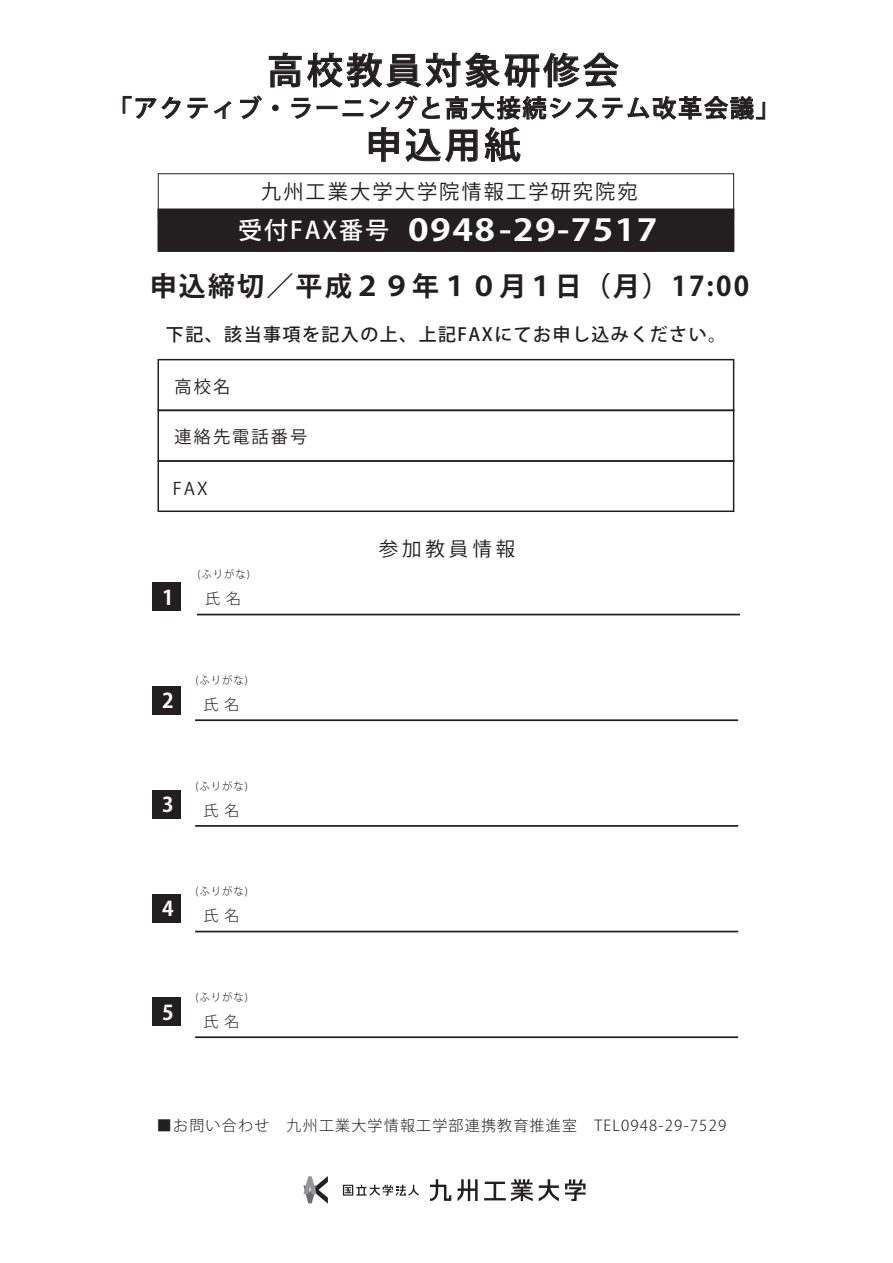
<style>
.page{position:relative;width:893px;height:1263px;background:#fff}
.page>*{position:absolute;margin:0;border:0;box-sizing:border-box;transform-origin:0 0}
.t1{font:500 36px/74.4px "Koz Go Pro";letter-spacing:.1em;color:#231f20;text-align:center}
.t2{font:700 30px "Koz Go Pro";letter-spacing:.04em;color:#fff;scale:1.2 1}
.t3{font:700 27px "Koz Go Pro";letter-spacing:.08em;color:#231f20}
.t4{font:500 24px "Koz Go Pro";letter-spacing:.08em;color:#231f20}
.t5{font:20.25px "Koz Go Pro";letter-spacing:.1em;color:#231f20}
.t6{font:700 20.25px "Koz Go Pro";color:#fff}
.t7{font:19.5px "Koz Go Pro";letter-spacing:.2em;color:#231f20}
.t8{font:500 18px "Koz Go Pro";letter-spacing:.08em;color:#231f20}
.t9{font:17.25px "Koz Go Pro";letter-spacing:.12em;color:#231f20}
.t10{font:300 15px "Koz Go Pro";letter-spacing:.08em;color:#231f20}
.t11{font:300 10.5px "Koz Go Pro";letter-spacing:.08em;color:#231f20}
.s1{font-weight:500;font-size:24px}
</style>
<div class="page">
<div style="left:158px;top:173px;width:576px;height:46px;border:1px solid #231f20"></div>
<svg style="left:123px;top:96px;width:58px;height:23px"></svg>
<svg style="left:187px;top:98px;width:45px;height:21px"></svg>
<svg style="left:240px;top:95px;width:22px;height:24px"></svg>
<svg style="left:272px;top:105px;width:6px;height:6px"></svg>
<svg style="left:291px;top:98px;width:47px;height:21px"></svg>
<div style="left:345px;top:100px;width:16px;height:3px;border:1px solid #231f20"></div>
<div style="left:343px;top:113px;width:20px;height:3px;border:1px solid #231f20"></div>
<svg style="left:369px;top:95px;width:71px;height:24px"></svg>
<svg style="left:446px;top:96px;width:319px;height:24px"></svg>
<svg style="left:268px;top:52px;width:351px;height:36px"></svg>
<svg style="left:368px;top:127px;width:31px;height:35px"></svg>
<svg style="left:405px;top:128px;width:73px;height:35px"></svg>
<svg style="left:484px;top:127px;width:37px;height:35px"></svg>
<div style="left:157px;top:208px;width:577px;height:44px;background:#231f20;border:2px solid #231f20"></div>
<div style="left:157px;top:359px;width:577px;height:52px;border:2px solid #231f20"></div>
<div style="left:157px;top:409px;width:577px;height:53px;border:2px solid #231f20"></div>
<div style="left:153px;top:582px;width:28px;height:29px;background:#231f20"></div>
<div style="left:153px;top:686px;width:28px;height:29px;background:#231f20"></div>
<div style="left:153px;top:790px;width:28px;height:29px;background:#231f20"></div>
<div style="left:153px;top:894px;width:28px;height:28px;background:#231f20"></div>
<div style="left:153px;top:997px;width:28px;height:29px;background:#231f20"></div>
<hr style="left:195px;top:1036px;width:543px;height:2px;background:#231f20">
<svg style="left:303px;top:1176px;width:25px;height:27px"></svg>
<svg style="left:343px;top:1184px;width:76px;height:12px"></svg>
<svg style="left:539px;top:1179px;width:20px;height:22px"></svg>
<svg style="left:458px;top:1179px;width:20px;height:22px"></svg>
<svg style="left:565px;top:1179px;width:21px;height:22px"></svg>
<svg style="left:430px;top:1179px;width:21px;height:22px"></svg>
<svg style="left:484px;top:1179px;width:49px;height:22px"></svg>
<div style="left:157px;top:460px;width:577px;height:52px;border:2px solid #231f20"></div>
<hr style="left:195px;top:931px;width:543px;height:1px;background:#231f20">
<hr style="left:195px;top:825px;width:543px;height:2px;background:#231f20">
<hr style="left:195px;top:719px;width:543px;height:2px;background:#231f20">
<hr style="left:197px;top:614px;width:543px;height:1px;background:#231f20">
<h1 class="t1" style="left:267px;top:35px;width:353px">高校教員対象研修会申込用紙</h1>
<h3 class="t4" style="left:108px;top:93px;width:674px">「アクティブ・ラーニングと高大接続システム改革会議」</h3>
<h3 class="t5" style="left:261px;top:179px;width:378px">九州工業大学大学院情報工学研究院宛</h3>
<h2 class="t2" style="left:238px;top:211px;width:351px"><span class="s1">受付FAX番号</span> 0948-29-7517</h2>
<h3 class="t3" style="left:150px;top:268px;width:601px">申込締切／平成２９年１０月１日（月）17:00</h3>
<p class="t8" style="left:166px;top:322px;width:562px">下記、該当事項を記入の上、上記FAXにてお申し込みください。</p>
<p class="t9" style="left:174px;top:376px;width:57px">高校名</p>
<p class="t9" style="left:174px;top:426px;width:135px">連絡先電話番号</p>
<p class="t9" style="left:173px;top:477px;width:36px">FAX</p>
<h3 class="t6" style="left:162px;top:584px;width:13px">1</h3>
<p class="t11" style="left:197px;top:568px;width:54px">(ふりがな)</p>
<p class="t10" style="left:205px;top:589px;width:37px">氏 名</p>
<h3 class="t6" style="left:162px;top:688px;width:13px">2</h3>
<p class="t11" style="left:196px;top:673px;width:54px">(ふりがな)</p>
<p class="t10" style="left:204px;top:694px;width:37px">氏 名</p>
<h3 class="t6" style="left:162px;top:792px;width:13px">3</h3>
<p class="t11" style="left:196px;top:779px;width:54px">(ふりがな)</p>
<p class="t10" style="left:204px;top:800px;width:37px">氏 名</p>
<h3 class="t6" style="left:162px;top:896px;width:13px">4</h3>
<p class="t11" style="left:196px;top:884px;width:54px">(ふりがな)</p>
<p class="t10" style="left:204px;top:906px;width:37px">氏 名</p>
<h3 class="t6" style="left:162px;top:999px;width:13px">5</h3>
<p class="t11" style="left:196px;top:990px;width:54px">(ふりがな)</p>
<p class="t10" style="left:204px;top:1011px;width:37px">氏 名</p>
<h3 class="t7" style="left:379px;top:536px;width:138px">参加教員情報</h3>
<p class="t10" style="left:157px;top:1116px;width:571px">■お問い合わせ　九州工業大学情報工学部連携教育推進室　TEL0948-29-7529</p>
</div>
